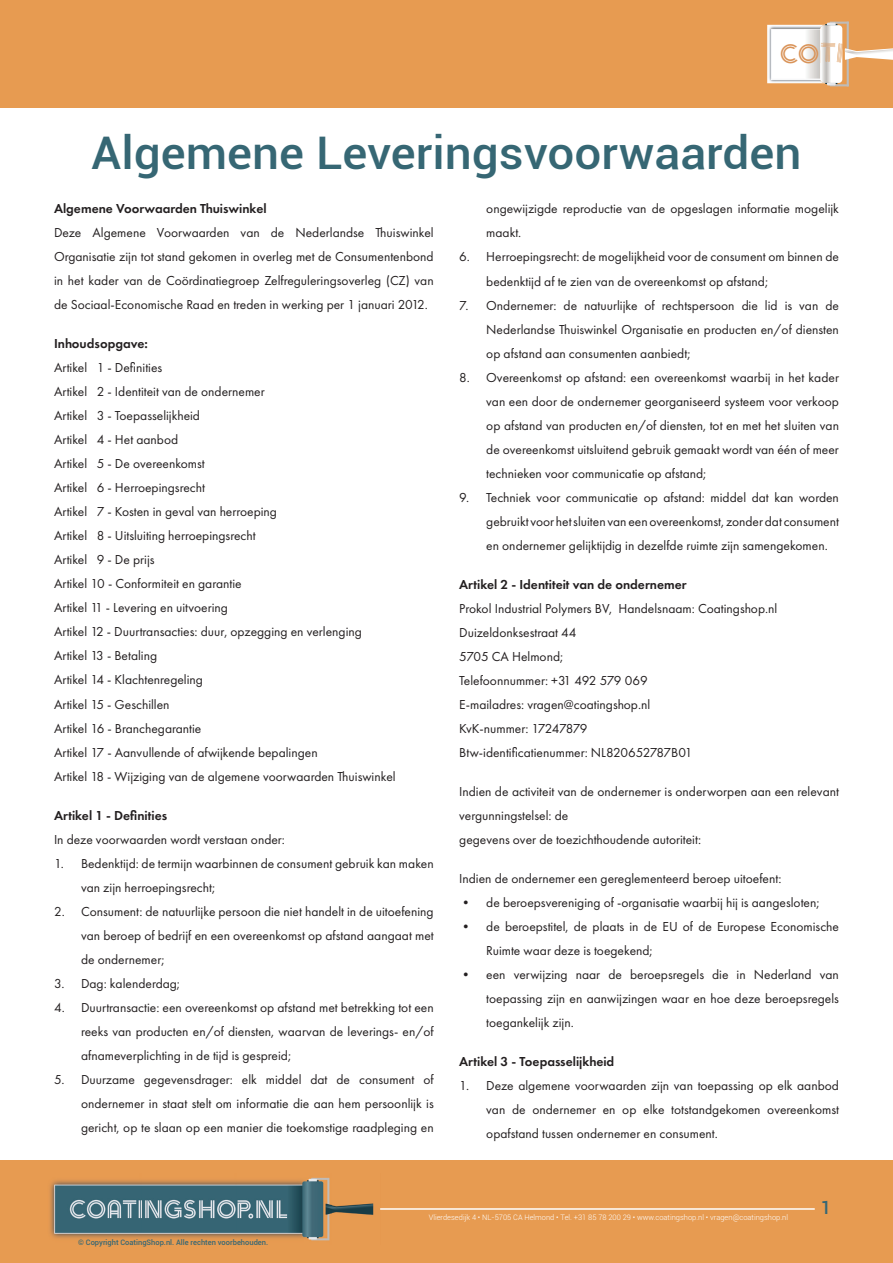
<style>
.page{position:relative;width:893px;height:1263px;background:#fff}
.page>*{position:absolute;margin:0;border:0;box-sizing:border-box;transform-origin:0 0}
.t1{font:500 45px "Roboto";color:#366774;scale:1.06 1}
.t2{font:26.25px "Arya Double";color:#d99358}
.t3{font:500 18px "Roboto";color:#366774}
.t4{font:13.5px/24px "Futura PT";color:#231f20;text-align:justify}
.t5{font:600 13.5px "Futura PT";color:#231f20}
.t6{font:300 7.5px "Roboto";color:#fff}
.t7{font:500 7.5px "Roboto";color:#366774}
</style>
<div class="page">
<div style="left:0;top:1161px;width:893px;height:102px;background:#e79b51"></div>
<img style="left:50px;top:1177px;width:324px;height:64px">
<hr style="left:380px;top:1208px;width:435px;height:2px;background:#fff">
<div style="left:0;top:0;width:893px;height:107px;background:#e79b51"></div>
<img style="left:767px;top:25px;width:4px;height:58px">
<svg style="left:771px;top:22px;width:122px;height:64px"></svg>
<h2 class="t2" style="left:780px;top:38px;width:58px">Coa</h2>
<h1 class="t1" style="left:91px;top:122px;width:672px">Algemene Leveringsvoorwaarden</h1>
<p class="t5" style="left:54px;top:200px;width:214px">Algemene Voorwaarden Thuiswinkel</p>
<p class="t4" style="left:54px;top:221px;width:381px">Deze Algemene Voorwaarden van de Nederlandse Thuiswinkel Organisatie zijn tot stand gekomen in overleg met de Consumentenbond in het kader van de Coördinatiegroep Zelfreguleringsoverleg (CZ) van de Sociaal-Economische Raad en treden in werking per 1 januari 2012.</p>
<p class="t5" style="left:54px;top:335px;width:95px">Inhoudsopgave:</p>
<p class="t4" style="left:54px;top:356px;width:343px;text-align:left">Artikel 1 - Definities<br>Artikel 2 - Identiteit van de ondernemer<br>Artikel 3 - Toepasselijkheid<br>Artikel 4 - Het aanbod<br>Artikel 5 - De overeenkomst<br>Artikel 6 - Herroepingsrecht<br>Artikel 7 - Kosten in geval van herroeping<br>Artikel 8 - Uitsluiting herroepingsrecht<br>Artikel 9 - De prijs<br>Artikel 10 - Conformiteit en garantie<br>Artikel 11 - Levering en uitvoering<br>Artikel 12 - Duurtransacties: duur, opzegging en verlenging Artikel 13 - Betaling<br>Artikel 14 - Klachtenregeling<br>Artikel 15 - Geschillen<br>Artikel 16 - Branchegarantie<br>Artikel 17 - Aanvullende of afwijkende bepalingen<br>Artikel 18 - Wijziging van de algemene voorwaarden Thuiswinkel</p>
<p class="t5" style="left:54px;top:806px;width:115px">Artikel 1 - Definities</p>
<p class="t4" style="left:54px;top:827px;width:233px">In deze voorwaarden wordt verstaan onder:</p>
<p class="t4" style="left:81px;top:851px;width:354px;text-indent:-27px">1. Bedenktijd: de termijn waarbinnen de consument gebruik kan maken van zijn herroepingsrecht;</p>
<p class="t4" style="left:81px;top:899px;width:354px;text-indent:-27px">2. Consument: de natuurlijke persoon die niet handelt in de uitoefening van beroep of bedrijf en een overeenkomst op afstand aangaat met de ondernemer;</p>
<p class="t4" style="left:54px;top:971px;width:128px">3. Dag: kalenderdag;</p>
<p class="t4" style="left:81px;top:995px;width:354px;text-indent:-27px">4. Duurtransactie: een overeenkomst op afstand met betrekking tot een reeks van producten en/of diensten, waarvan de leverings- en/of afnameverplichting in de tijd is gespreid;</p>
<p class="t4" style="left:81px;top:1067px;width:354px;text-indent:-27px">5. Duurzame gegevensdrager: elk middel dat de consument of ondernemer in staat stelt om informatie die aan hem persoonlijk is gericht, op te slaan op een manier die toekomstige raadpleging en</p>
<p class="t4" style="left:486px;top:197px;width:354px">ongewijzigde reproductie van de opgeslagen informatie mogelijk maakt.</p>
<p class="t4" style="left:486px;top:245px;width:354px;text-indent:-27px">6. Herroepingsrecht: de mogelijkheid voor de consument om binnen de bedenktijd af te zien van de overeenkomst op afstand;</p>
<p class="t4" style="left:486px;top:293px;width:354px;text-indent:-27px">7. Ondernemer: de natuurlijke of rechtspersoon die lid is van de Nederlandse Thuiswinkel Organisatie en producten en/of diensten op afstand aan consumenten aanbiedt;</p>
<p class="t4" style="left:486px;top:365px;width:354px;text-indent:-27px">8. Overeenkomst op afstand: een overeenkomst waarbij in het kader van een door de ondernemer georganiseerd systeem voor verkoop op afstand van producten en/of diensten, tot en met het sluiten van de overeenkomst uitsluitend gebruik gemaakt wordt van één of meer technieken voor communicatie op afstand;</p>
<p class="t4" style="left:486px;top:485px;width:354px;text-indent:-27px">9. Techniek voor communicatie op afstand: middel dat kan worden gebruikt voor het sluiten van een overeenkomst, zonder dat consument en ondernemer gelijktijdig in dezelfde ruimte zijn samengekomen.</p>
<p class="t5" style="left:459px;top:576px;width:229px">Artikel 2 - Identiteit van de ondernemer</p>
<p class="t4" style="left:459px;top:596px;width:320px;text-align:left">Prokol Industrial Polymers BV, Handelsnaam: Coatingshop.nl Duizeldonksestraat 44<br>5705 CA Helmond;<br>Telefoonnummer: +31 492 579 069<br>E-mailadres: vragen@coatingshop.nl<br>KvK-nummer: 17247879<br>Btw-identificatienummer: NL820652787B01</p>
<p class="t4" style="left:459px;top:779px;width:381px;text-align:left">Indien de activiteit van de ondernemer is onderworpen aan een relevant vergunningstelsel: de<br>gegevens over de toezichthoudende autoriteit:</p>
<p class="t4" style="left:459px;top:866px;width:324px">Indien de ondernemer een gereglementeerd beroep uitoefent:</p>
<p class="t4" style="left:459px;top:890px;width:362px">• de beroepsvereniging of -organisatie waarbij hij is aangesloten;</p>
<p class="t4" style="left:486px;top:914px;width:354px;text-indent:-27px">• de beroepstitel, de plaats in de EU of de Europese Economische<br>Ruimte waar deze is toegekend;</p>
<p class="t4" style="left:486px;top:962px;width:354px;text-indent:-27px">• een verwijzing naar de beroepsregels die in Nederland van toepassing zijn en aanwijzingen waar en hoe deze beroepsregels toegankelijk zijn.</p>
<p class="t5" style="left:459px;top:1053px;width:157px">Artikel 3 - Toepasselijkheid</p>
<p class="t4" style="left:486px;top:1073px;width:354px;text-indent:-27px">1. Deze algemene voorwaarden zijn van toepassing op elk aanbod van de ondernemer en op elke totstandgekomen overeenkomst opafstand tussen ondernemer en consument.</p>
<p class="t7" style="left:78px;top:1237px;width:191px">© Copyright CoatingShop.nl. Alle rechten voorbehouden.</p>
<p class="t6" style="left:429px;top:1212px;width:361px">Vlierdesedijk 4 • NL-5705 CA Helmond • Tel. +31 85 78 200 29 • www.coatingshop.nl • vragen@coatingshop.nl</p>
<h3 class="t3" style="left:821px;top:1194px;width:12px">1</h3>
</div>
